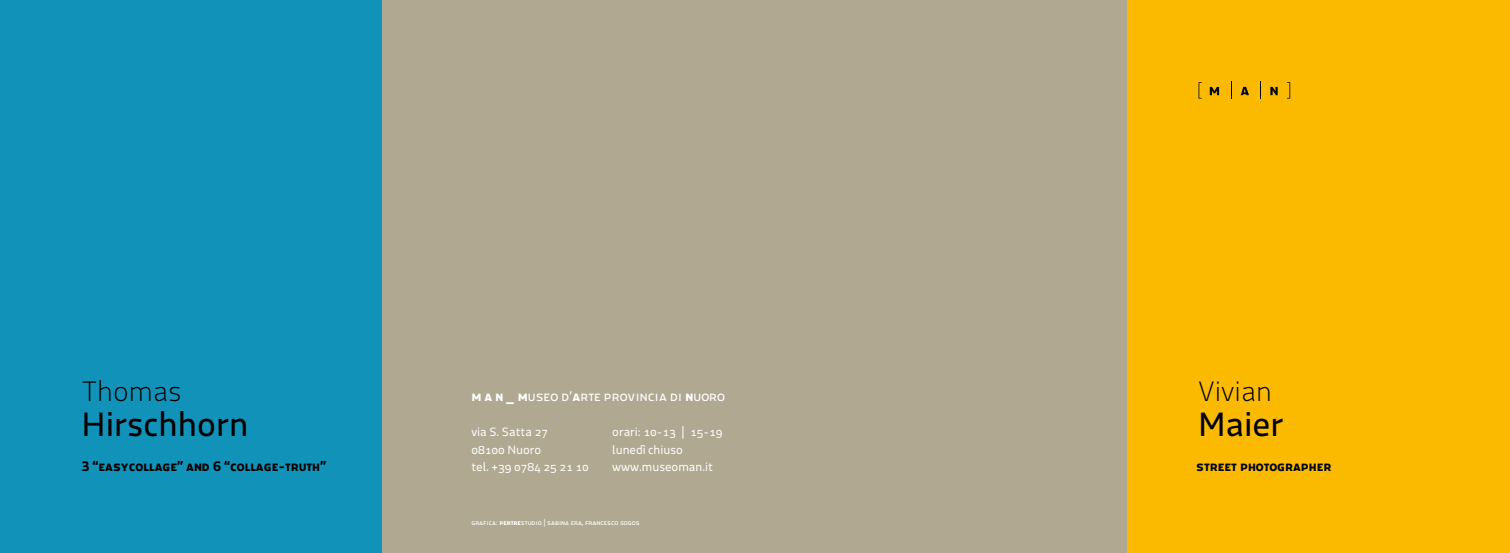
<style>
.page{position:relative;width:1510px;height:553px;background:#fff}
.page>*{position:absolute;margin:0;border:0;box-sizing:border-box;transform-origin:0 0}
.t1{font:35px "Macho Text 32 500 wt";color:#000}
.t2{font:28.75px "Macho Text 32 1 wt";color:#000}
.t3{font:15px "Macho Text 25 999 wt";color:#000}
.t4{font:15px "Macho Text 32 400 wt";color:#fff}
.t5{font:12.5px/17.8px "Macho Text 32 400 wt";color:#fff}
.t6{font:7.5px "Macho Text 32 500 wt";color:#fff}
.s1{font-family:"Macho Text 32 999 wt"}
</style>
<div class="page">
<div style="left:0;top:0;width:383px;height:553px;background:#1192b8"></div>
<div style="left:1127px;top:0;width:382px;height:553px;background:#fbba00"></div>
<svg style="left:1198px;top:82px;width:3px;height:17px"></svg>
<svg style="left:1209px;top:87px;width:10px;height:8px"></svg>
<svg style="left:1240px;top:87px;width:9px;height:8px"></svg>
<svg style="left:1270px;top:87px;width:7px;height:8px"></svg>
<svg style="left:1287px;top:82px;width:3px;height:17px"></svg>
<div style="left:383px;top:0;width:744px;height:553px;background:#b0a891"></div>
<h2 class="t2" style="left:81px;top:373px;width:102px">Thomas</h2>
<h1 class="t1" style="left:81px;top:402px;width:168px">Hirschhorn</h1>
<h2 class="t2" style="left:1198px;top:373px;width:75px">Vivian</h2>
<h1 class="t1" style="left:1198px;top:402px;width:87px">Maier</h1>
<p class="t4" style="left:471px;top:386px;width:255px"><span class="s1">m a n _ m</span>useo d’<span class="s1">a</span>rte provincia di <span class="s1">n</span>uoro</p>
<p class="t5" style="left:471px;top:423px;width:119px">via S. Satta 27<br>08100 Nuoro<br>tel. +39 0784 25 21 10</p>
<p class="t5" style="left:612px;top:423px;width:112px">orari: 10-13 | 15-19 lunedì chiuso www.museoman.it</p>
<p class="t3" style="left:82px;top:457px;width:246px">3 “easycollage” and 6 “collage-truth”</p>
<p class="t3" style="left:1196px;top:457px;width:136px">street photographer</p>
<p class="t6" style="left:471px;top:517px;width:170px">grafica: <span class="s1">pertre</span>studio | sabina era, francesco sogos</p>
</div>
